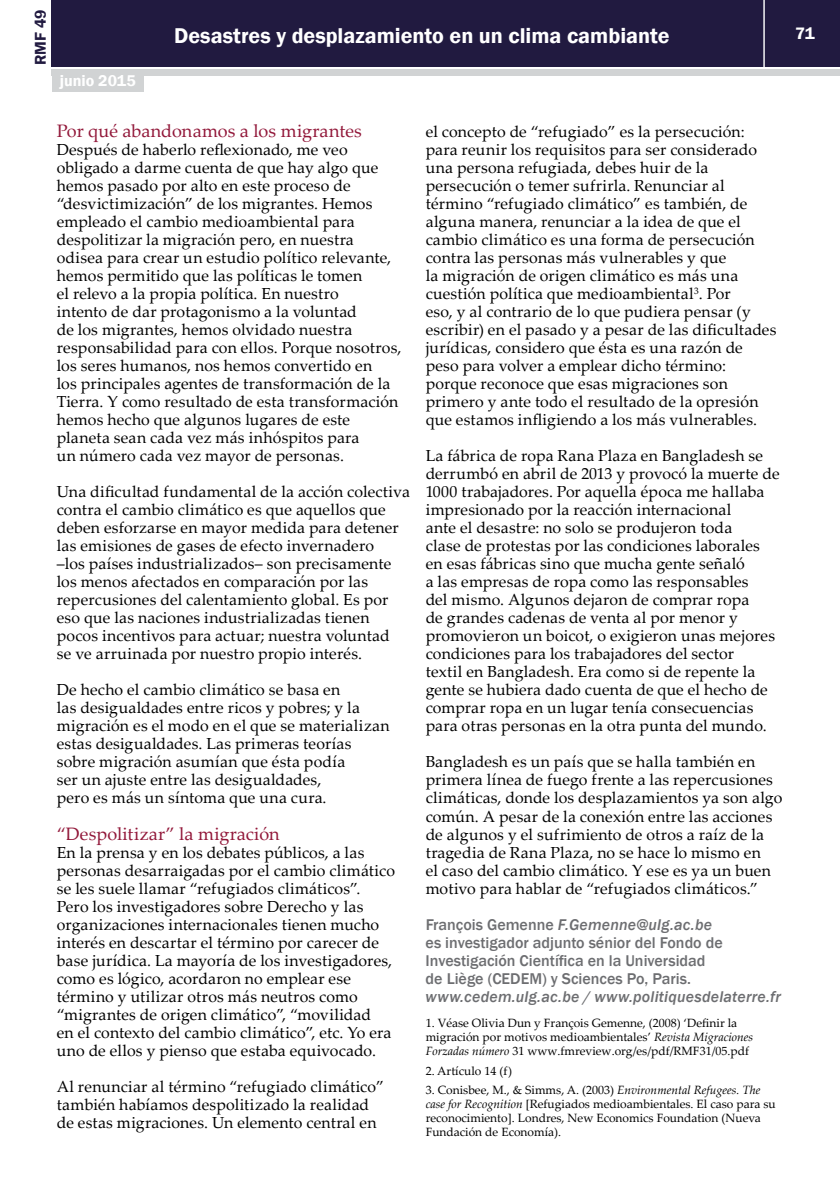
<style>
.page{position:relative;width:840px;height:1191px;background:#fff}
.page>*{position:absolute;margin:0;border:0;box-sizing:border-box;transform-origin:0 0}
.t1{font:600 22px "Franklin Gothic";color:#fff}
.t2{font:18px "Palatino Linotype";letter-spacing:.005em;color:#92183a}
.t3{font:600 17px "Franklin Gothic";color:#fff}
.t4{font:16px/18px "Palatino Linotype";letter-spacing:.01em;color:#000}
.t5{font:500 16px/18px "Franklin Gothic";color:#6d6e71}
.t6{font:italic 500 16px "Franklin Gothic";letter-spacing:.01em;color:#6d6e71}
.t7{font:600 16px "Franklin Gothic";color:#fff}
.t8{font:600 16px "Franklin Gothic";color:#211a40}
.t9{font:12px/14px "Palatino Linotype";color:#000}
.s1{font-style:italic}
</style>
<div class="page">
<div style="left:52px;top:0;width:787px;height:66px;background:#211a40"></div>
<div style="left:52px;top:69px;width:787px;height:6px;background:#d1d3d4"></div>
<hr style="left:763px;top:0;width:1px;height:68px;background:#fff">
<div style="left:52px;top:74px;width:91px;height:18px;background:#d1d3d4"></div>
<p class="t8" style="left:31px;top:65px;width:57px;rotate:-90deg">RMF 49</p>
<h1 class="t1" style="left:174px;top:22px;width:496px">Desastres y desplazamiento en un clima cambiante</h1>
<p class="t3" style="left:794px;top:23px;width:21px">71</p>
<p class="t7" style="left:60px;top:71px;width:77px">junio 2015</p>
<p class="t2" style="left:57px;top:118px;width:306px">Por qué abandonamos a los migrantes</p>
<p class="t4" style="left:57px;top:140px;width:346px">Después de haberlo reflexionado, me veo obligado a darme cuenta de que hay algo que hemos pasado por alto en este proceso de “desvictimización” de los migrantes. Hemos empleado el cambio medioambiental para despolitizar la migración pero, en nuestra odisea para crear un estudio político relevante, hemos permitido que las políticas le tomen<br>el relevo a la propia política. En nuestro<br>intento de dar protagonismo a la voluntad<br>de los migrantes, hemos olvidado nuestra responsabilidad para con ellos. Porque nosotros, los seres humanos, nos hemos convertido en<br>los principales agentes de transformación de la Tierra. Y como resultado de esta transformación hemos hecho que algunos lugares de este planeta sean cada vez más inhóspitos para<br>un número cada vez mayor de personas.</p>
<p class="t4" style="left:57px;top:482px;width:354px">Una dificultad fundamental de la acción colectiva contra el cambio climático es que aquellos que deben esforzarse en mayor medida para detener las emisiones de gases de efecto invernadero<br>‒los países industrializados‒ son precisamente los menos afectados en comparación por las repercusiones del calentamiento global. Es por eso que las naciones industrializadas tienen pocos incentivos para actuar; nuestra voluntad<br>se ve arruinada por nuestro propio interés.</p>
<p class="t4" style="left:57px;top:680px;width:334px">De hecho el cambio climático se basa en<br>las desigualdades entre ricos y pobres; y la migración es el modo en el que se materializan estas desigualdades. Las primeras teorías sobre migración asumían que ésta podía<br>ser un ajuste entre las desigualdades,<br>pero es más un síntoma que una cura.</p>
<p class="t2" style="left:57px;top:820px;width:224px">“Despolitizar” la migración</p>
<p class="t4" style="left:57px;top:842px;width:339px">En la prensa y en los debates públicos, a las personas desarraigadas por el cambio climático se les suele llamar “refugiados climáticos”.<br>Pero los investigadores sobre Derecho y las organizaciones internacionales tienen mucho interés en descartar el término por carecer de base jurídica. La mayoría de los investigadores, como es lógico, acordaron no emplear ese término y utilizar otros más neutros como “migrantes de origen climático”, “movilidad<br>en el contexto del cambio climático”, etc. Yo era uno de ellos y pienso que estaba equivocado.</p>
<p class="t4" style="left:57px;top:1076px;width:328px">Al renunciar al término “refugiado climático” también habíamos despolitizado la realidad de estas migraciones. Un elemento central en</p>
<p class="t4" style="left:425px;top:122px;width:352px">el concepto de “refugiado” es la persecución: para reunir los requisitos para ser considerado una persona refugiada, debes huir de la persecución o temer sufrirla. Renunciar al término “refugiado climático” es también, de alguna manera, renunciar a la idea de que el cambio climático es una forma de persecución contra las personas más vulnerables y que<br>la migración de origen climático es más una cuestión política que medioambiental<sup>3</sup>. Por<br>eso, y al contrario de lo que pudiera pensar (y escribir) en el pasado y a pesar de las dificultades jurídicas, considero que ésta es una razón de peso para volver a emplear dicho término: porque reconoce que esas migraciones son primero y ante todo el resultado de la opresión que estamos infligiendo a los más vulnerables.</p>
<p class="t4" style="left:425px;top:446px;width:355px">La fábrica de ropa Rana Plaza en Bangladesh se derrumbó en abril de 2013 y provocó la muerte de 1000 trabajadores. Por aquella época me hallaba impresionado por la reacción internacional<br>ante el desastre: no solo se produjeron toda<br>clase de protestas por las condiciones laborales en esas fábricas sino que mucha gente señaló<br>a las empresas de ropa como las responsables<br>del mismo. Algunos dejaron de comprar ropa<br>de grandes cadenas de venta al por menor y promovieron un boicot, o exigieron unas mejores condiciones para los trabajadores del sector<br>textil en Bangladesh. Era como si de repente la gente se hubiera dado cuenta de que el hecho de comprar ropa en un lugar tenía consecuencias para otras personas en la otra punta del mundo.</p>
<p class="t4" style="left:425px;top:752px;width:358px">Bangladesh es un país que se halla también en primera línea de fuego frente a las repercusiones climáticas, donde los desplazamientos ya son algo común. A pesar de la conexión entre las acciones de algunos y el sufrimiento de otros a raíz de la tragedia de Rana Plaza, no se hace lo mismo en<br>el caso del cambio climático. Y ese es ya un buen motivo para hablar de “refugiados climáticos.”</p>
<p class="t5" style="left:425px;top:915px;width:298px">François Gemenne <span class="s1">F.Gemenne@ulg.ac.be </span>es investigador adjunto sénior del Fondo de Investigación Científica en la Universidad de Liège (CEDEM) y Sciences Po, Paris.</p>
<p class="t6" style="left:425px;top:986px;width:356px">www.cedem.ulg.ac.be / www.politiquesdelaterre.fr</p>
<p class="t9" style="left:425px;top:1015px;width:329px">1. Véase Olivia Dun y François Gemenne, (2008) ‘Definir la migración por motivos medioambientales’ <span class="s1">Revista Migraciones<br>Forzadas número</span> 31 www.fmreview.org/es/pdf/RMF31/05.pdf</p>
<p class="t9" style="left:425px;top:1063px;width:88px">2. Artículo 14 (f)</p>
<p class="t9" style="left:425px;top:1082px;width:351px">3. Conisbee, M., &amp; Simms, A. (2003) <span class="s1">Environmental Refugees. The case for Recognition</span> [Refugiados medioambientales. El caso para su reconocimiento]. Londres, New Economics Foundation (Nueva Fundación de Economía).</p>
</div>
